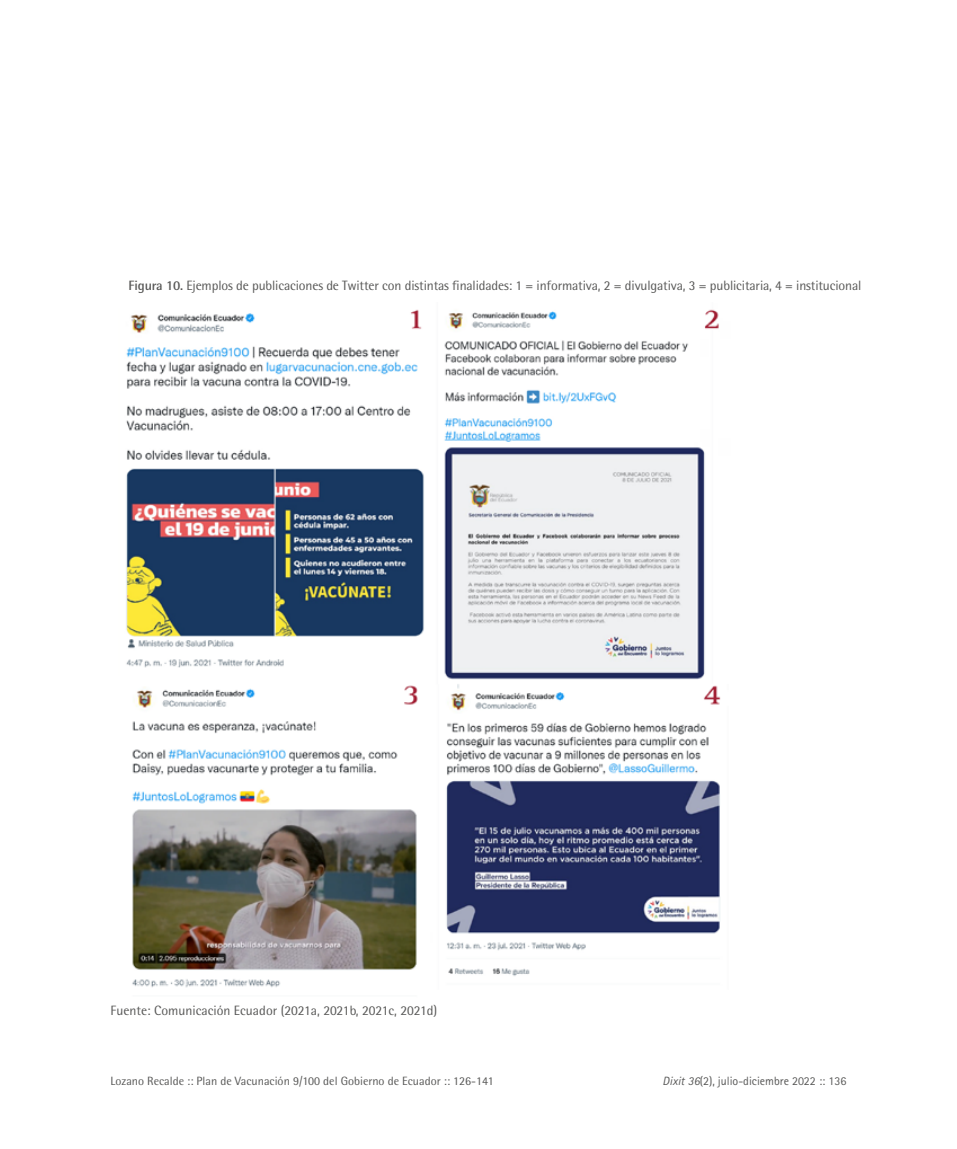
<style>
.page{position:relative;width:957px;height:1149px;background:#fff}
.page>*{position:absolute;margin:0;border:0;box-sizing:border-box;transform-origin:0 0}
.t1{font:13.5px "Rotis Semi Sans Std";letter-spacing:-.01em;color:#575756}
.t2{font:12px "Rotis Semi Sans Std";color:#575756}
.t3{font:12px "Rotis Sans Serif Std";color:#575756}
.s1{font-weight:700}
.s2{font-style:italic}
</style>
<div class="page">
<img style="left:126px;top:309px;width:595px;height:679px">
<p class="t1" style="left:129px;top:277px;width:734px"><span class="s1">Figura 10.</span> Ejemplos de publicaciones de Twitter con distintas finalidades: 1 = informativa, 2 = divulgativa, 3 = publicitaria, 4 = institucional</p>
<p class="t1" style="left:111px;top:1001px;width:328px">Fuente: Comunicación Ecuador (2021a, 2021b, 2021c, 2021d)</p>
<p class="t2" style="left:111px;top:1073px;width:385px">Lozano Recalde :: Plan de Vacunación 9/100 del Gobierno de Ecuador :: 126-141</p>
<p class="t3" style="left:662px;top:1073px;width:185px"><span class="s2">Dixit 36</span>(2), julio-diciembre 2022 :: 136</p>
</div>
